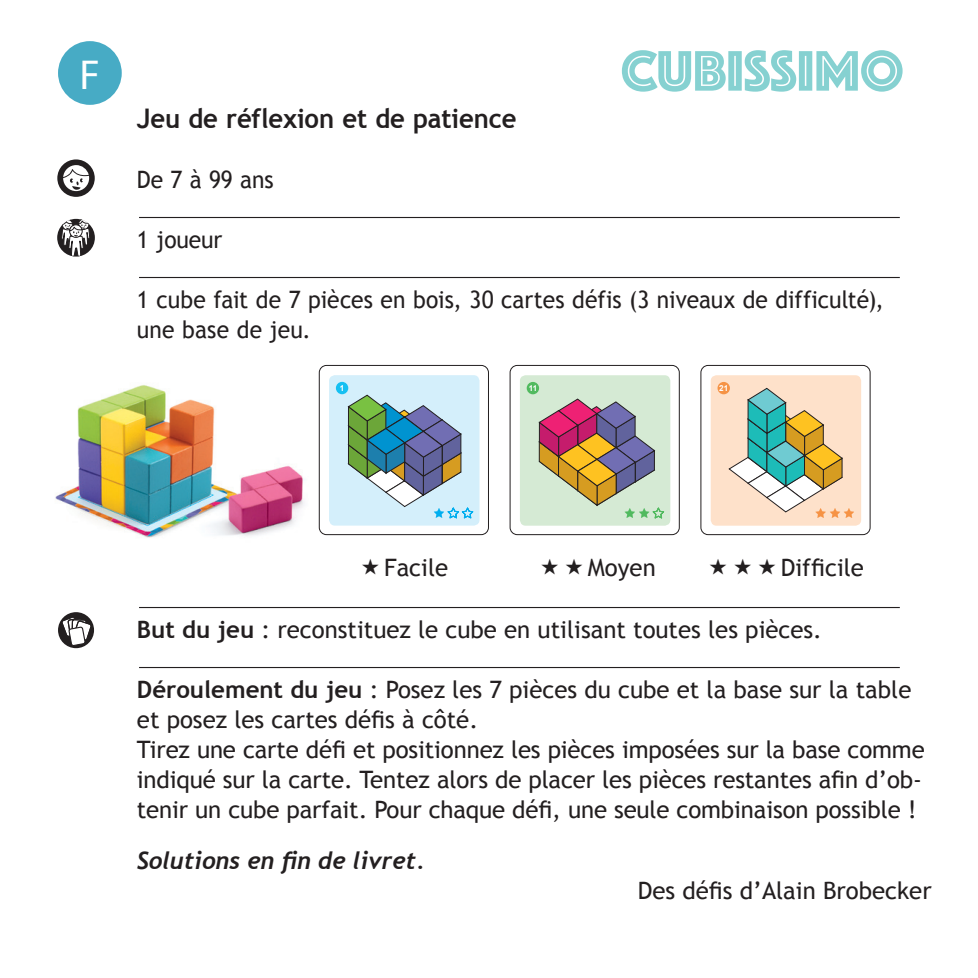
<style>
.page{position:relative;width:978px;height:978px;background:#fff}
.page>*{position:absolute;margin:0;border:0;box-sizing:border-box;transform-origin:0 0}
.t1{font:59.1px "Phosphate Inline";color:#86d1d1}
.t2{font:42px "Myriad Pro";color:#fff}
.t3{font:700 27px "Trebuchet MS";letter-spacing:-.005em;color:#231f20;scale:.95 1}
.t4{font:24px/30px "Trebuchet MS";letter-spacing:-.005em;color:#231f20}
.t5{font:24px/30px "Trebuchet MS";letter-spacing:-.005em;color:#231f20;scale:.95 1}
.t6{font:italic 700 24px "Trebuchet";color:#231f20}
.t7{font:700 8.4px "Arial";color:#fff}
.t8{font:700 8.1px "Arial";color:#fff}
.s1{font-weight:700}
</style>
<div class="page">
<div style="left:329px;top:375px;width:151px;height:151px;background:#d4effb;border-radius:6px"></div>
<div style="left:319px;top:365px;width:170px;height:170px;border:1px solid #231f20;border-radius:7px"></div>
<div style="left:336px;top:382px;width:12px;height:12px;background:#15c0f2;border-radius:50%"></div>
<svg style="left:348px;top:395px;width:126px;height:124px"></svg>
<div style="left:520px;top:375px;width:150px;height:151px;background:#d5ead4;border-radius:6px"></div>
<svg style="left:539px;top:399px;width:126px;height:127px"></svg>
<div style="left:510px;top:365px;width:170px;height:170px;border:1px solid #231f20;border-radius:7px"></div>
<div style="left:527px;top:382px;width:12px;height:12px;background:#51ba5f;border-radius:50%"></div>
<div style="left:711px;top:375px;width:150px;height:151px;background:#fee1ca;border-radius:6px"></div>
<div style="left:700px;top:365px;width:171px;height:170px;border:1px solid #231f20;border-radius:7px"></div>
<div style="left:717px;top:382px;width:13px;height:12px;background:#f69345;border-radius:50%"></div>
<svg style="left:729px;top:388px;width:125px;height:130px"></svg>
<img style="left:55px;top:385px;width:250px;height:153px">
<div style="left:58px;top:41px;width:64px;height:64px;background:#47abc5;border-radius:50%"></div>
<hr style="left:139px;top:217px;width:761px;height:1px;background:#231f20">
<hr style="left:139px;top:277px;width:761px;height:1px;background:#231f20">
<hr style="left:139px;top:607px;width:761px;height:1px;background:#231f20">
<hr style="left:139px;top:667px;width:761px;height:1px;background:#231f20">
<div style="left:57px;top:219px;width:38px;height:38px;background:#231f20;border-radius:50%"></div>
<svg style="left:61px;top:219px;width:29px;height:38px"></svg>
<svg style="left:57px;top:159px;width:38px;height:38px"></svg>
<div style="left:58px;top:612px;width:36px;height:36px;background:#231f20;border-radius:50%"></div>
<svg style="left:60px;top:615px;width:32px;height:32px"></svg>
<h2 class="t2" style="left:80px;top:52px;width:22px">F</h2>
<h1 class="t1" style="left:621px;top:29px;width:285px">CUBISSIMO</h1>
<p class="t3" style="left:137px;top:102px;width:401px">Jeu de réflexion et de patience</p>
<p class="t5" style="left:137px;top:165px;width:145px">De 7 à 99 ans</p>
<p class="t5" style="left:137px;top:225px;width:91px">1 joueur</p>
<p class="t5" style="left:137px;top:285px;width:788px">1 cube fait de 7 pièces en bois, 30 cartes défis (3 niveaux de difficulté), une base de jeu.</p>
<p class="t7" style="left:340px;top:383px;width:6px">1</p>
<p class="t8" style="left:529px;top:383px;width:10px">11</p>
<p class="t8" style="left:719px;top:383px;width:11px">21</p>
<p class="t4" style="left:384px;top:552px;width:66px">Facile</p>
<p class="t4" style="left:588px;top:552px;width:69px">Moyen</p>
<p class="t4" style="left:781px;top:552px;width:85px">Difficile</p>
<p class="t4" style="left:137px;top:615px;width:687px"><span class="s1">But du jeu</span> : reconstituez le cube en utilisant toutes les pièces.</p>
<p class="t4" style="left:137px;top:675px;width:789px"><span class="s1">Déroulement du jeu</span> : Posez les 7 pièces du cube et la base sur la table et posez les cartes défis à côté.<br>Tirez une carte défi et positionnez les pièces imposées sur la base comme indiqué sur la carte. Tentez alors de placer les pièces restantes afin d’ob&shy;tenir un cube parfait. Pour chaque défi, une seule combinaison possible !</p>
<p class="t6" style="left:137px;top:846px;width:290px">Solutions en fin de livret.</p>
<p class="t4" style="left:638px;top:876px;width:295px">Des défis d’Alain Brobecker</p>
</div>
